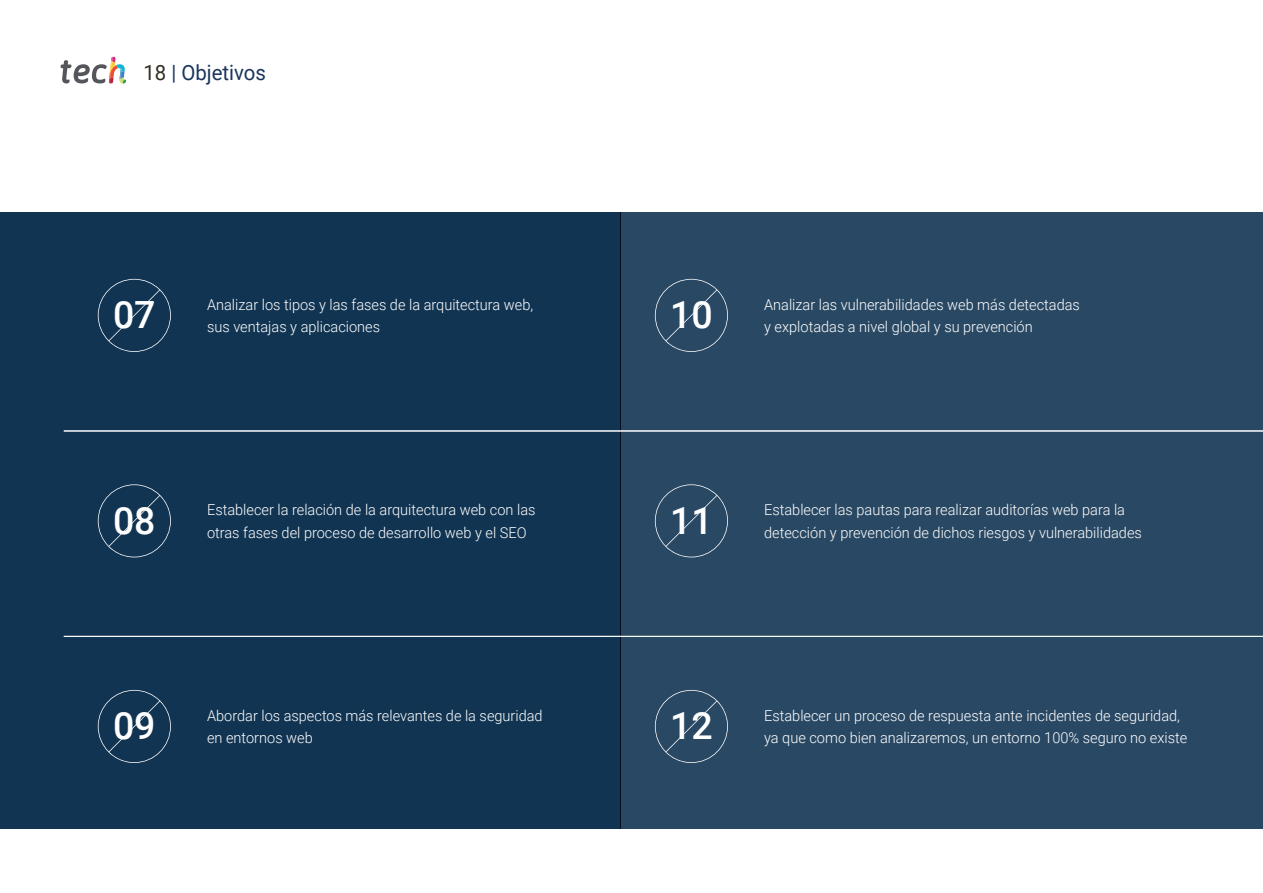
<style>
.page{position:relative;width:1263px;height:893px;background:#fff}
.page>*{position:absolute;margin:0;border:0;box-sizing:border-box;transform-origin:0 0}
.t1{font:500 37.5px "Roboto";color:#fff}
.t2{font:21px "Roboto";color:#1a355c}
.t3{font:300 15px/22.5px "Roboto";color:#fff}
.s1{color:#312e20}
</style>
<div class="page">
<svg style="left:61px;top:57px;width:65px;height:27px"></svg>
<div style="left:0;top:213px;width:621px;height:616px;background:#113452"></div>
<div style="left:621px;top:213px;width:642px;height:616px;background:#294863"></div>
<hr style="left:64px;top:431px;width:1199px;height:1px;background:#fff">
<hr style="left:64px;top:636px;width:1199px;height:1px;background:#fff">
<svg style="left:98px;top:279px;width:73px;height:73px"></svg>
<svg style="left:98px;top:484px;width:73px;height:73px"></svg>
<svg style="left:98px;top:690px;width:73px;height:73px"></svg>
<svg style="left:655px;top:279px;width:73px;height:73px"></svg>
<svg style="left:655px;top:484px;width:73px;height:73px"></svg>
<svg style="left:655px;top:690px;width:73px;height:73px"></svg>
<h2 class="t2" style="left:144px;top:57px;width:124px"><span class="s1">18</span> | Objetivos</h2>
<h1 class="t1" style="left:113px;top:288px;width:44px">07</h1>
<p class="t3" style="left:207px;top:293px;width:328px">Analizar los tipos y las fases de la arquitectura web, sus ventajas y aplicaciones</p>
<h1 class="t1" style="left:670px;top:288px;width:44px">10</h1>
<p class="t3" style="left:764px;top:293px;width:317px">Analizar las vulnerabilidades web más detectadas y explotadas a nivel global y su prevención</p>
<h1 class="t1" style="left:113px;top:494px;width:44px">08</h1>
<p class="t3" style="left:207px;top:498px;width:330px">Establecer la relación de la arquitectura web con las otras fases del proceso de desarrollo web y el SEO</p>
<h1 class="t1" style="left:670px;top:494px;width:44px">11</h1>
<p class="t3" style="left:764px;top:498px;width:379px">Establecer las pautas para realizar auditorías web para la detección y prevención de dichos riesgos y vulnerabilidades</p>
<h1 class="t1" style="left:113px;top:699px;width:44px">09</h1>
<p class="t3" style="left:207px;top:704px;width:337px">Abordar los aspectos más relevantes de la seguridad en entornos web</p>
<h1 class="t1" style="left:670px;top:699px;width:44px">12</h1>
<p class="t3" style="left:764px;top:704px;width:425px">Establecer un proceso de respuesta ante incidentes de seguridad, ya que como bien analizaremos, un entorno 100% seguro no existe</p>
</div>
